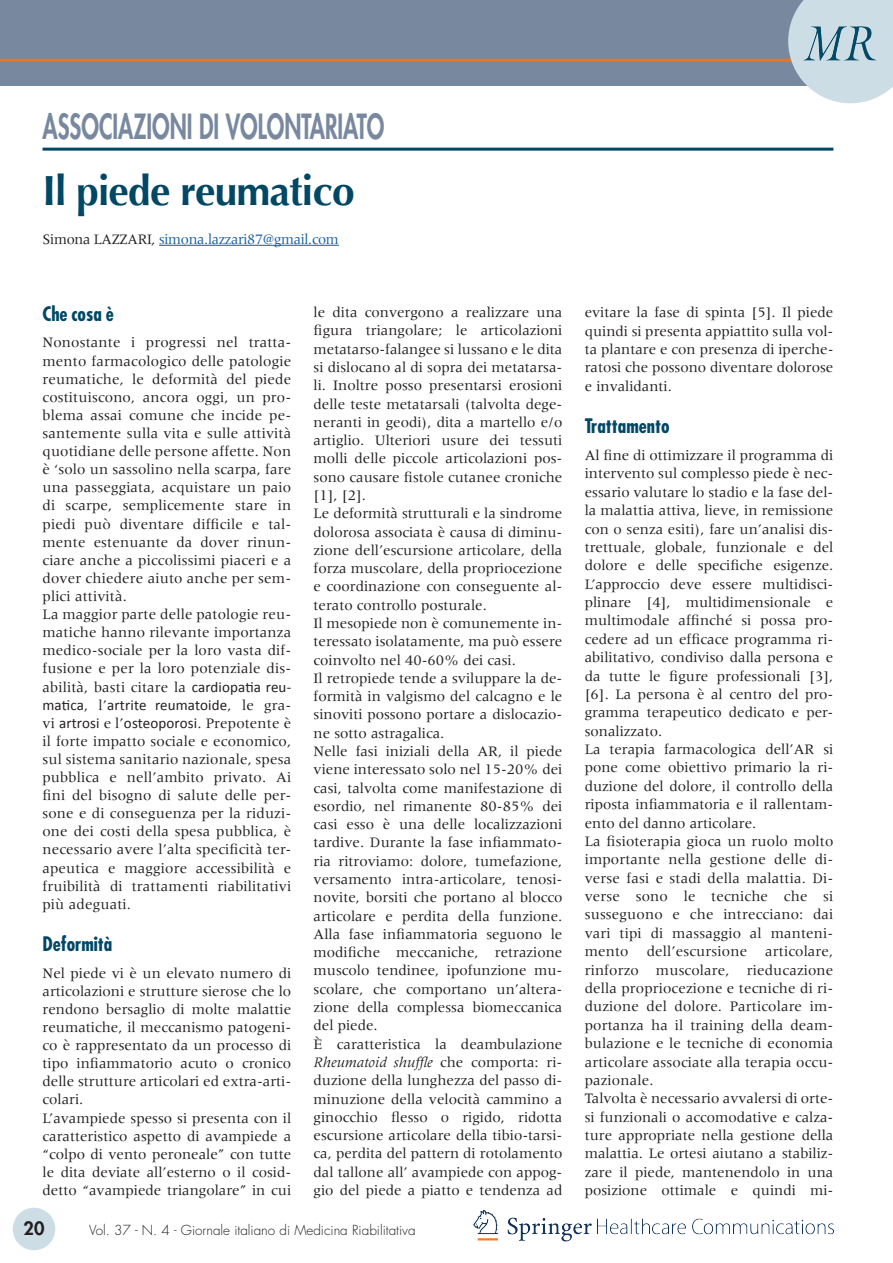
<style>
.page{position:relative;width:893px;height:1263px;background:#fff}
.page>*{position:absolute;margin:0;border:0;box-sizing:border-box;transform-origin:0 0}
.t1{font:700 42px "Optima";letter-spacing:-.02em;color:#024865}
.t2{font:800 33.75px "Futura";color:#78889e;scale:.67 1}
.t3{font:700 condensed 19.5px "Futura";color:#024865}
.t4{font:800 18px "Futura";color:#231f20}
.t5{font:15px/18.3px "Meridien";color:#231f20}
.t6{font:15px/18.1px "Calibri";letter-spacing:.01em;color:#231f20}
.t7{font:15px "Meridien";letter-spacing:-.02em;color:#175d9e}
.t8{font:300 13.5px "Futura";color:#231f20}
.s1{color:#231f20}
.s2{font-family:"Calibri"}
.s3{font-family:"Meridien"}
.s4{font-style:italic}
</style>
<div class="page">
<div style="left:0;top:0;width:893px;height:85px;background:#78889e"></div>
<hr style="left:0;top:59px;width:804px;height:3px;background:#e27725">
<svg style="left:788px;top:0;width:105px;height:103px;background:#c1d2dc"></svg>
<img style="left:473px;top:1210px;width:361px;height:32px">
<div style="left:13px;top:1208px;width:42px;height:42px;background:#cddde6;border-radius:50%"></div>
<hr style="left:43px;top:148px;width:790px;height:3px;background:#024865">
<hr style="left:159px;top:245px;width:180px;height:1px;background:#175d9e">
<h2 class="t2" style="left:43px;top:104px;width:512px">ASSOCIAZIONI DI VOLONTARIATO</h2>
<h1 class="t1" style="left:43px;top:166px;width:314px">Il piede reumatico</h1>
<p class="t7" style="left:43px;top:231px;width:298px"><span class="s1">Simona LAZZARI,</span> simona.lazzari87@gmail.com</p>
<h3 class="t3" style="left:43px;top:302px;width:73px">Che cosa è</h3>
<p class="t5" style="left:43px;top:333px;width:250px">Nonostante i progressi nel tratta&shy;mento farmacologico delle patologie reumatiche, le deformità del piede costituiscono, ancora oggi, un pro&shy;blema assai comune che incide pe&shy;santemente sulla vita e sulle attività quotidiane delle persone affette. Non è ‘solo un sassolino nella scarpa, fare una passeggiata, acquistare un paio di scarpe, semplicemente stare in piedi può diventare difficile e tal&shy;mente estenuante da dover rinun&shy;ciare anche a piccolissimi piaceri e a dover chiedere aiuto anche per sem&shy;plici attività.<br>La maggior parte delle patologie reu&shy;matiche hanno rilevante importanza medico-sociale per la loro vasta dif&shy;fusione e per la loro potenziale dis&shy;abilità, basti citare la <span class="s2">cardiopatia reu-</span></p>
<p class="t6" style="left:43px;top:696px;width:250px">matica<span class="s3">, l’</span>artrite reumatoide<span class="s3">, le gra&shy;vi</span> artrosi <span class="s3">e l’</span>osteoporosi<span class="s3">. Prepotente è</span></p>
<p class="t5" style="left:43px;top:732px;width:250px;text-align:justify">il forte impatto sociale e economico, sul sistema sanitario nazionale, spesa pubblica e nell’ambito privato. Ai fini del bisogno di salute delle per&shy;sone e di conseguenza per la riduzi&shy;one dei costi della spesa pubblica, è necessario avere l’alta specificità ter&shy;apeutica e maggiore accessibilità e fruibilità di trattamenti riabilitativi più adeguati.</p>
<h3 class="t3" style="left:43px;top:932px;width:71px">Deformità</h3>
<p class="t5" style="left:43px;top:964px;width:250px">Nel piede vi è un elevato numero di articolazioni e strutture sierose che lo rendono bersaglio di molte malattie reumatiche, il meccanismo patogeni&shy;co è rappresentato da un processo di tipo infiammatorio acuto o cronico delle strutture articolari ed extra-arti&shy;colari.<br>L’avampiede spesso si presenta con il caratteristico aspetto di avampiede a “colpo di vento peroneale” con tutte le dita deviate all’esterno o il cosid&shy;detto “avampiede triangolare” in cui</p>
<p class="t5" style="left:314px;top:303px;width:250px">le dita convergono a realizzare una figura triangolare; le articolazioni metatarso-falangee si lussano e le dita si dislocano al di sopra dei metatarsa&shy;li. Inoltre posso presentarsi erosioni delle teste metatarsali (talvolta dege&shy;neranti in geodi), dita a martello e/o artiglio. Ulteriori usure dei tessuti molli delle piccole articolazioni pos&shy;sono causare fistole cutanee croniche [1], [2].<br>Le deformità strutturali e la sindrome dolorosa associata è causa di diminu&shy;zione dell’escursione articolare, della forza muscolare, della propriocezione e coordinazione con conseguente al&shy;terato controllo posturale.<br>Il mesopiede non è comunemente in&shy;teressato isolatamente, ma può essere coinvolto nel 40-60% dei casi.<br>Il retropiede tende a sviluppare la de&shy;formità in valgismo del calcagno e le sinoviti possono portare a dislocazio&shy;ne sotto astragalica.<br>Nelle fasi iniziali della AR, il piede viene interessato solo nel 15-20% dei casi, talvolta come manifestazione di esordio, nel rimanente 80-85% dei casi esso è una delle localizzazioni tardive. Durante la fase infiammato&shy;ria ritroviamo: dolore, tumefazione, versamento intra-articolare, tenosi&shy;novite, borsiti che portano al blocco articolare e perdita della funzione.<br>Alla fase infiammatoria seguono le modifiche meccaniche, retrazione muscolo tendinee, ipofunzione mu&shy;scolare, che comportano un’altera&shy;zione della complessa biomeccanica del piede.<br>È caratteristica la deambulazione <span class="s4">Rheumatoid shuffle</span> che comporta: ri&shy;duzione della lunghezza del passo di&shy;minuzione della velocità cammino a ginocchio flesso o rigido, ridotta escursione articolare della tibio-tarsi&shy;ca, perdita del pattern di rotolamento dal tallone all’ avampiede con appog&shy;gio del piede a piatto e tendenza ad</p>
<p class="t5" style="left:585px;top:303px;width:250px;text-align:justify">evitare la fase di spinta [5]. Il piede quindi si presenta appiattito sulla vol&shy;ta plantare e con presenza di iperche&shy;ratosi che possono diventare dolorose e invalidanti.</p>
<h3 class="t3" style="left:585px;top:414px;width:86px">Trattamento</h3>
<p class="t5" style="left:585px;top:446px;width:250px">Al fine di ottimizzare il programma di intervento sul complesso piede è nec&shy;essario valutare lo stadio e la fase del&shy;la malattia attiva, lieve, in remissione con o senza esiti), fare un’analisi dis&shy;trettuale, globale, funzionale e del dolore e delle specifiche esigenze.<br>L’approccio deve essere multidisci&shy;plinare [4], multidimensionale e multimodale affinché si possa pro&shy;cedere ad un efficace programma ri&shy;abilitativo, condiviso dalla persona e da tutte le figure professionali [3], [6]. La persona è al centro del pro&shy;gramma terapeutico dedicato e per&shy;sonalizzato.<br>La terapia farmacologica dell’AR si pone come obiettivo primario la ri&shy;duzione del dolore, il controllo della riposta infiammatoria e il rallentam&shy;ento del danno articolare.<br>La fisioterapia gioca un ruolo molto importante nella gestione delle di&shy;verse fasi e stadi della malattia. Di&shy;verse sono le tecniche che si susseguono e che intrecciano: dai vari tipi di massaggio al manteni&shy;mento dell’escursione articolare, rinforzo muscolare, rieducazione della propriocezione e tecniche di ri&shy;duzione del dolore. Particolare im&shy;portanza ha il training della deam&shy;bulazione e le tecniche di economia articolare associate alla terapia occu&shy;pazionale.<br>Talvolta è necessario avvalersi di orte&shy;si funzionali o accomodative e calza&shy;ture appropriate nella gestione della malattia. Le ortesi aiutano a stabiliz&shy;zare il piede, mantenendolo in una posizione ottimale e quindi mi-</p>
<p class="t4" style="left:24px;top:1216px;width:22px">20</p>
<p class="t8" style="left:89px;top:1221px;width:328px">Vol. 37 - N. 4 - Giornale italiano di Medicina Riabilitativa</p>
</div>
